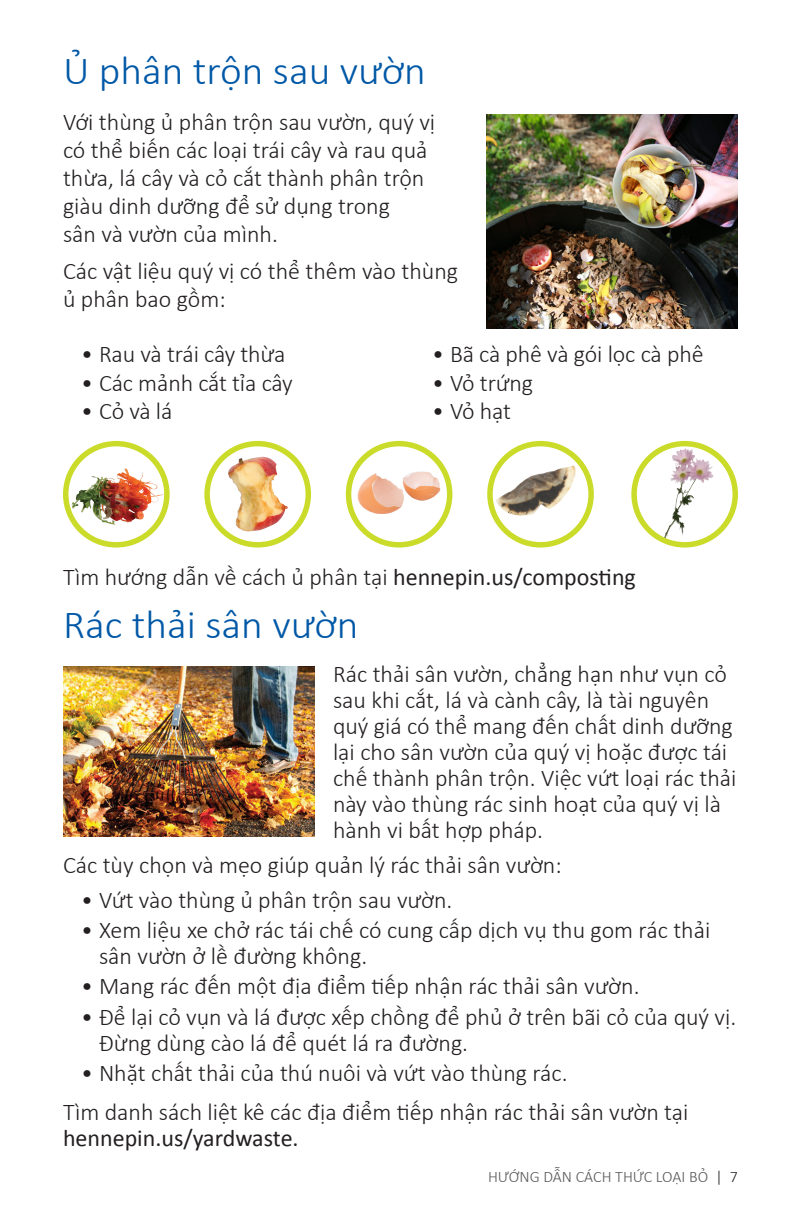
<style>
.page{position:relative;width:792px;height:1224px;background:#fff}
.page>*{position:absolute;margin:0;border:0;box-sizing:border-box;transform-origin:0 0}
.Subhead-NEW{font:300 40px "Calibri";color:#0158a6;scale:1.04 1}
.Body-NEW{font:300 24px/26px "Calibri";color:#231f20}
.t1{font:300 16px "Calibri";color:#57585a}
.s1{font-weight:400}
.s2{color:#231f20}
</style>
<div class="page">
<img style="left:486px;top:114px;width:252px;height:214px">
<img style="left:63px;top:666px;width:252px;height:171px">
<img style="left:93px;top:469px;width:34px;height:14px">
<div style="left:63px;top:441px;width:107px;height:107px;border:5px solid #cadb2a;border-radius:50%"></div>
<img style="left:228px;top:457px;width:34px;height:55px">
<div style="left:204px;top:441px;width:107px;height:107px;border:5px solid #cadb2a;border-radius:50%"></div>
<img style="left:357px;top:471px;width:83px;height:43px">
<div style="left:346px;top:441px;width:106px;height:107px;border:5px solid #cadb2a;border-radius:50%"></div>
<div style="left:631px;top:441px;width:107px;height:107px;border:5px solid #cadb2a;border-radius:50%"></div>
<img style="left:496px;top:465px;width:80px;height:51px">
<div style="left:487px;top:441px;width:107px;height:107px;border:5px solid #cadb2a;border-radius:50%"></div>
<p class="Subhead-NEW" style="left:63px;top:46px;width:350px">Ủ phân trộn sau vườn</p>
<p class="Body-NEW" style="left:63px;top:108px;width:374px;line-height:28px">Với thùng ủ phân trộn sau vườn, quý vị có thể biến các loại trái cây và rau quả thừa, lá cây và cỏ cắt thành phân trộn giàu dinh dưỡng để sử dụng trong<br>sân và vườn của mình.</p>
<p class="Body-NEW" style="left:63px;top:257px;width:397px;line-height:28px">Các vật liệu quý vị có thể thêm vào thùng ủ phân bao gồm:</p>
<p class="Body-NEW" style="left:81px;top:341px;width:206px">• Rau và trái cây thừa</p>
<p class="Body-NEW" style="left:81px;top:369px;width:213px">• Các mảnh cắt tỉa cây</p>
<p class="Body-NEW" style="left:81px;top:398px;width:93px">• Cỏ và lá</p>
<p class="Body-NEW" style="left:432px;top:341px;width:273px">• Bã cà phê và gói lọc cà phê</p>
<p class="Body-NEW" style="left:432px;top:369px;width:103px">• Vỏ trứng</p>
<p class="Body-NEW" style="left:432px;top:398px;width:81px">• Vỏ hạt</p>
<p class="Body-NEW" style="left:63px;top:564px;width:574px">Tìm hướng dẫn về cách ủ phân tại <span class="s1">hennepin.us/composting</span></p>
<p class="Subhead-NEW" style="left:63px;top:600px;width:286px">Rác thải sân vườn</p>
<p class="Body-NEW" style="left:333px;top:660px;width:405px">Rác thải sân vườn, chẳng hạn như vụn cỏ sau khi cắt, lá và cành cây, là tài nguyên quý giá có thể mang đến chất dinh dưỡng lại cho sân vườn của quý vị hoặc được tái chế thành phân trộn. Việc vứt loại rác thải này vào thùng rác sinh hoạt của quý vị là hành vi bất hợp pháp.</p>
<p class="Body-NEW" style="left:63px;top:851px;width:500px">Các tùy chọn và mẹo giúp quản lý rác thải sân vườn:</p>
<p class="Body-NEW" style="left:81px;top:886px;width:373px">• Vứt vào thùng ủ phân trộn sau vườn.</p>
<p class="Body-NEW" style="left:99px;top:917px;width:613px;text-indent:-18px">• Xem liệu xe chở rác tái chế có cung cấp dịch vụ thu gom rác thải sân vườn ở lề đường không.</p>
<p class="Body-NEW" style="left:81px;top:973px;width:560px">• Mang rác đến một địa điểm tiếp nhận rác thải sân vườn.</p>
<p class="Body-NEW" style="left:99px;top:1003px;width:639px;text-indent:-18px">• Để lại cỏ vụn và lá được xếp chồng để phủ ở trên bãi cỏ của quý vị.<br>Đừng dùng cào lá để quét lá ra đường.</p>
<p class="Body-NEW" style="left:81px;top:1060px;width:488px">• Nhặt chất thải của thú nuôi và vứt vào thùng rác.</p>
<p class="Body-NEW" style="left:63px;top:1099px;width:627px">Tìm danh sách liệt kê các địa điểm tiếp nhận rác thải sân vườn tại <span class="s1">hennepin.us/yardwaste.</span></p>
<p class="t1" style="left:488px;top:1167px;width:251px">HƯỚNG DẪN CÁCH THỨC LOẠI BỎ <span class="s2">| 7</span></p>
</div>
